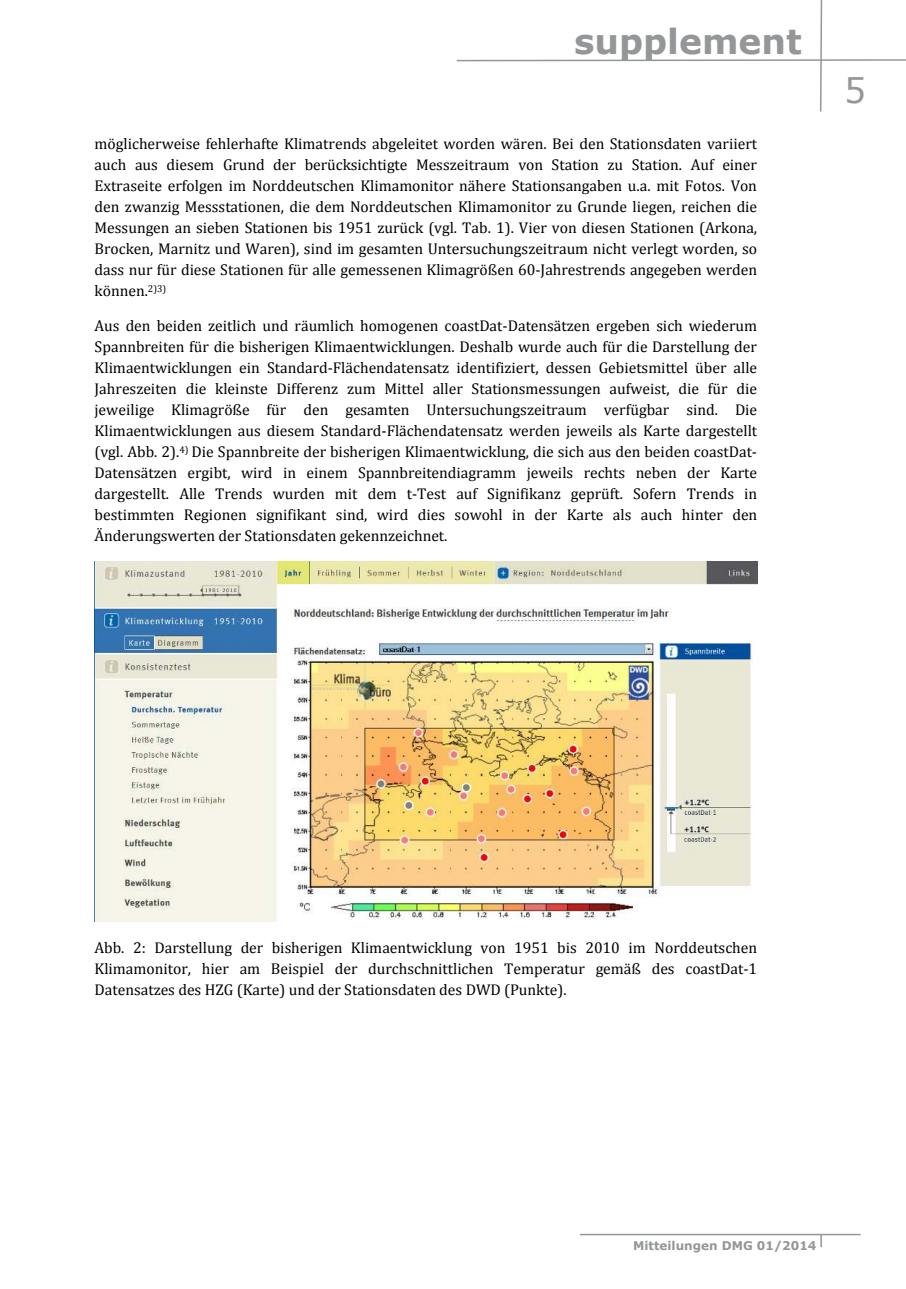
<style>
.page{position:relative;width:906px;height:1289px;background:#fff}
.page>*{position:absolute;margin:0;border:0;box-sizing:border-box;transform-origin:0 0}
.t1{font:700 34.5px "Verdana";color:#949698}
.t2{font:34.5px "Verdana";color:#949698}
.t3{font:15.6px/21px "Cambria";color:#000;text-align:justify}
.t4{font:700 12px "Verdana";color:#949698}
</style>
<div class="page">
<svg style="left:820px;top:1235px;width:2px;height:11px"></svg>
<svg style="left:456px;top:0;width:450px;height:112px"></svg>
<hr style="left:580px;top:1233px;width:280px;height:2px;background:#949698">
<img style="left:95px;top:561px;width:662px;height:360px">
<h1 class="t1" style="left:574px;top:27px;width:229px">supplement</h1>
<p class="t3" style="left:94px;top:133px;width:664px">möglicherweise fehlerhafte Klimatrends abgeleitet worden wären. Bei den Stationsdaten variiert auch aus diesem Grund der berücksichtigte Messzeitraum von Station zu Station. Auf einer Extraseite erfolgen im Norddeutschen Klimamonitor nähere Stationsangaben u.a. mit Fotos. Von den zwanzig Messstationen, die dem Norddeutschen Klimamonitor zu Grunde liegen, reichen die Messungen an sieben Stationen bis 1951 zurück (vgl. Tab. 1). Vier von diesen Stationen (Arkona, Brocken, Marnitz und Waren), sind im gesamten Untersuchungszeitraum nicht verlegt worden, so dass nur für diese Stationen für alle gemessenen Klimagrößen 60-Jahrestrends angegeben werden können.<sup>2)3)</sup></p>
<p class="t3" style="left:95px;top:315px;width:664px">Aus den beiden zeitlich und räumlich homogenen coastDat-Datensätzen ergeben sich wiederum Spannbreiten für die bisherigen Klimaentwicklungen. Deshalb wurde auch für die Darstellung der Klimaentwicklungen ein Standard-Flächendatensatz identifiziert, dessen Gebietsmittel über alle Jahreszeiten die kleinste Differenz zum Mittel aller Stationsmessungen aufweist, die für die jeweilige Klimagröße für den gesamten Untersuchungszeitraum verfügbar sind. Die Klimaentwicklungen aus diesem Standard-Flächendatensatz werden jeweils als Karte dargestellt (vgl. Abb. 2).<sup>4)</sup> Die Spannbreite der bisherigen Klimaentwicklung, die sich aus den beiden coastDat-Datensätzen ergibt, wird in einem Spannbreitendiagramm jeweils rechts neben der Karte dargestellt. Alle Trends wurden mit dem t-Test auf Signifikanz geprüft. Sofern Trends in bestimmten Regionen signifikant sind, wird dies sowohl in der Karte als auch hinter den Änderungswerten der Stationsdaten gekennzeichnet.</p>
<h1 class="t2" style="left:844px;top:71px;width:23px">5</h1>
<p class="t3" style="left:95px;top:937px;width:664px">Abb. 2: Darstellung der bisherigen Klimaentwicklung von 1951 bis 2010 im Norddeutschen Klimamonitor, hier am Beispiel der durchschnittlichen Temperatur gemäß des coastDat-1<br>Datensatzes des HZG (Karte) und der Stationsdaten des DWD (Punkte).</p>
<p class="t4" style="left:633px;top:1240px;width:185px">Mitteilungen DMG 01/2014</p>
</div>
